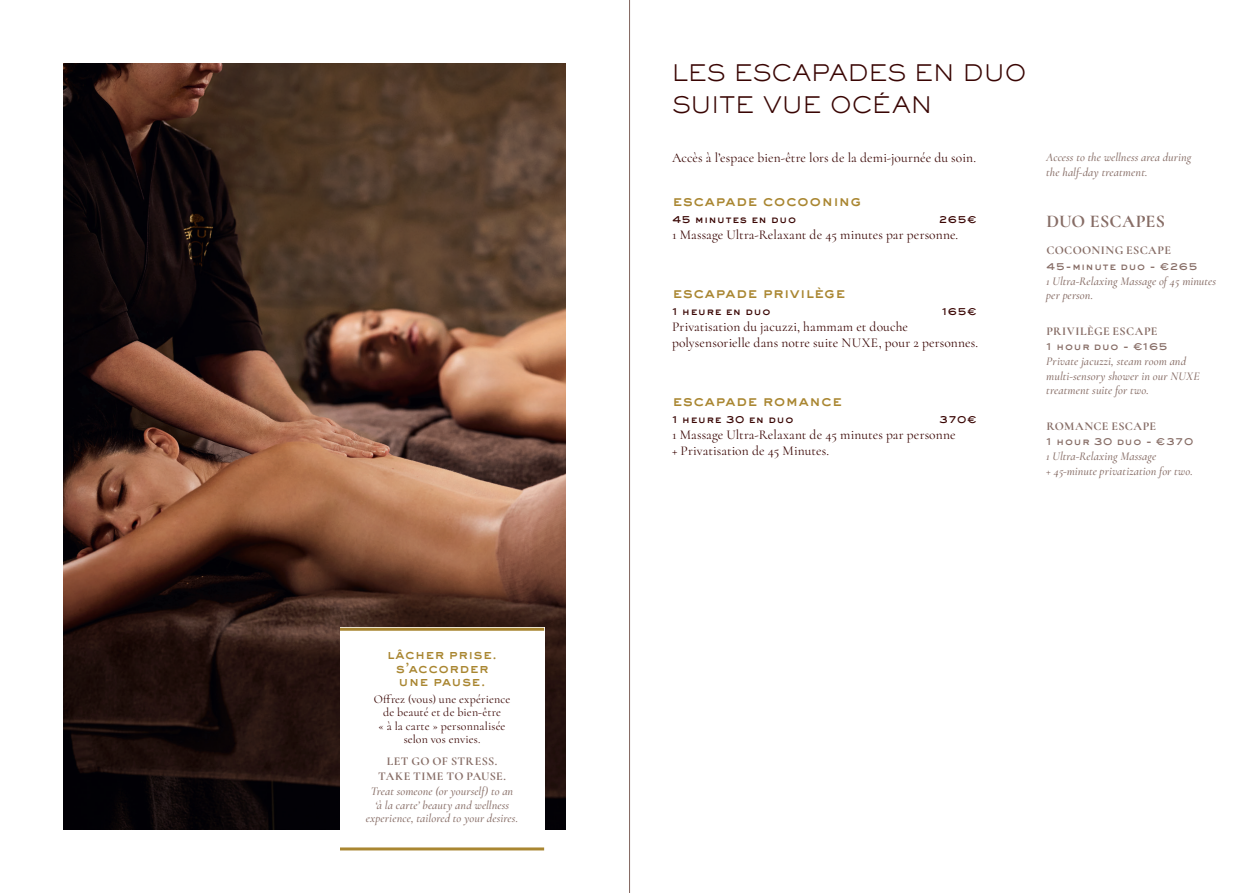
<style>
.page{position:relative;width:1259px;height:893px;background:#fff}
.page>*{position:absolute;margin:0;border:0;box-sizing:border-box;transform-origin:0 0}
.FR_Titre{font:300 22.5px "Sackers Gothic Std";letter-spacing:-.015em;color:#390503}
.ANG_Titre{font:700 18px "Cormorant";letter-spacing:.01em;color:#866c65}
.FR_Nom_soin{font:800 15px "Sackers Gothic Std";color:#a98631}
.FR_Texte_courant{font:13.5px/16.2px "Cormorant";letter-spacing:.005em;color:#390503}
.FR_Légende_intro_soin{font:13.5px "Cormorant";letter-spacing:.005em;color:#390503}
.FR_Titre_cadre_photo{font:800 13.5px/13.5px "Sackers Gothic Std";color:#a98631;text-align:center}
.ANG_texte_courant{font:italic 500 12px/14.2px "Cormorant";letter-spacing:.005em;color:#866c65}
.ANG_Text_coutant_Cadre_photo{font:italic 500 12px/13.5px "Cormorant";letter-spacing:.005em;color:#866c65;text-align:center}
.FR_Texte_courant_cadre_photo{font:12px/13.5px "Cormorant";letter-spacing:.01em;color:#390503;text-align:center}
.ANG_Nom_soin{font:700 12px "Cormorant";letter-spacing:.03em;color:#866c65}
.ANG_Titre_Cadre_photo{font:700 12px/14.4px "Cormorant";letter-spacing:.03em;color:#866c65;text-align:center}
.FR_Prix{font:800 10.5px "Sackers Gothic Std";letter-spacing:.02em;color:#390503}
.ANG_Prix{font:800 10.35px "Sackers Gothic Std";letter-spacing:.02em;color:#866c65}
.s1{font-family:"Roboto Mono";font-weight:500;font-size:9.9px}
</style>
<div class="page">
<hr style="left:629px;top:0;width:1px;height:893px;background:#866c65">
<img style="left:64px;top:64px;width:502px;height:765px">
<div style="left:340px;top:628px;width:204px;height:222px;background:#fff"></div>
<hr style="left:340px;top:628px;width:204px;height:3px;background:#a98631">
<hr style="left:340px;top:847px;width:204px;height:3px;background:#a98631">
<p class="FR_Titre_cadre_photo" style="left:387px;top:647px;width:112px">lâcher prise. s’accorder une pause.</p>
<p class="FR_Texte_courant_cadre_photo" style="left:374px;top:692px;width:138px">Offrez (vous) une expérience de beauté et de bien-être<br>« à la carte » personnalisée selon vos envies.</p>
<p class="ANG_Titre_Cadre_photo" style="left:378px;top:754px;width:129px">LET GO OF STRESS.<br>TAKE TIME TO PAUSE.</p>
<p class="ANG_Text_coutant_Cadre_photo" style="left:366px;top:784px;width:154px">Treat someone (or yourself) to an ‘à la carte’ beauty and wellness experience, tailored to your desires.</p>
<p class="FR_Titre" style="left:672px;top:58px;width:356px">LES ESCAPADES EN DUO</p>
<p class="FR_Titre" style="left:672px;top:90px;width:262px">SUITE VUE OCÉAN</p>
<p class="FR_Légende_intro_soin" style="left:672px;top:150px;width:305px">Accès à l’espace bien-être lors de la demi-journée du soin.</p>
<p class="ANG_texte_courant" style="left:1046px;top:149px;width:147px;line-height:15px">Access to the wellness area during the half-day treatment.</p>
<p class="FR_Nom_soin" style="left:672px;top:190px;width:191px">escapade cocooning</p>
<p class="FR_Prix" style="left:672px;top:212px;width:126px">45 minutes en duo</p>
<p class="FR_Prix" style="left:938px;top:212px;width:40px">265€</p>
<p class="FR_Texte_courant" style="left:672px;top:226px;width:288px">1 Massage Ultra-Relaxant de 45 minutes par personne.</p>
<p class="FR_Nom_soin" style="left:672px;top:282px;width:175px">escapade privilège</p>
<p class="FR_Prix" style="left:672px;top:304px;width:100px"><span class="s1">1</span> heure en duo</p>
<p class="FR_Prix" style="left:941px;top:304px;width:36px"><span class="s1">1</span>65€</p>
<p class="FR_Texte_courant" style="left:672px;top:318px;width:307px">Privatisation du jacuzzi, hammam et douche polysensorielle dans notre suite NUXE, pour 2 personnes.</p>
<p class="FR_Nom_soin" style="left:672px;top:391px;width:171px">escapade romance</p>
<p class="FR_Prix" style="left:672px;top:412px;width:123px"><span class="s1">1</span> heure 30 en duo</p>
<p class="FR_Prix" style="left:939px;top:412px;width:39px">370€</p>
<p class="FR_Texte_courant" style="left:672px;top:427px;width:285px">1 Massage Ultra-Relaxant de 45 minutes par personne</p>
<p class="FR_Texte_courant" style="left:672px;top:443px;width:159px">+ Privatisation de 45 Minutes.</p>
<p class="ANG_Titre" style="left:1046px;top:210px;width:120px">DUO ESCAPES</p>
<p class="ANG_Nom_soin" style="left:1046px;top:243px;width:126px">COCOONING ESCAPE</p>
<p class="ANG_Prix" style="left:1046px;top:259px;width:153px">45-minute duo - €265</p>
<p class="ANG_texte_courant" style="left:1046px;top:273px;width:171px">1 Ultra-Relaxing Massage of 45 minutes per person.</p>
<p class="ANG_Nom_soin" style="left:1046px;top:324px;width:112px">PRIVILÈGE ESCAPE</p>
<p class="ANG_Prix" style="left:1046px;top:340px;width:123px"><span class="s1">1</span> hour duo - €<span class="s1">1</span>65</p>
<p class="ANG_texte_courant" style="left:1046px;top:353px;width:155px">Private jacuzzi, steam room and multi-sensory shower in our NUXE treatment suite for two.</p>
<p class="ANG_Nom_soin" style="left:1046px;top:418px;width:111px">ROMANCE ESCAPE</p>
<p class="ANG_Prix" style="left:1046px;top:434px;width:148px"><span class="s1">1</span> hour 30 duo - €370</p>
<p class="ANG_texte_courant" style="left:1046px;top:448px;width:148px">1 Ultra-Relaxing Massage<br>+ 45-minute privatization for two.</p>
</div>
